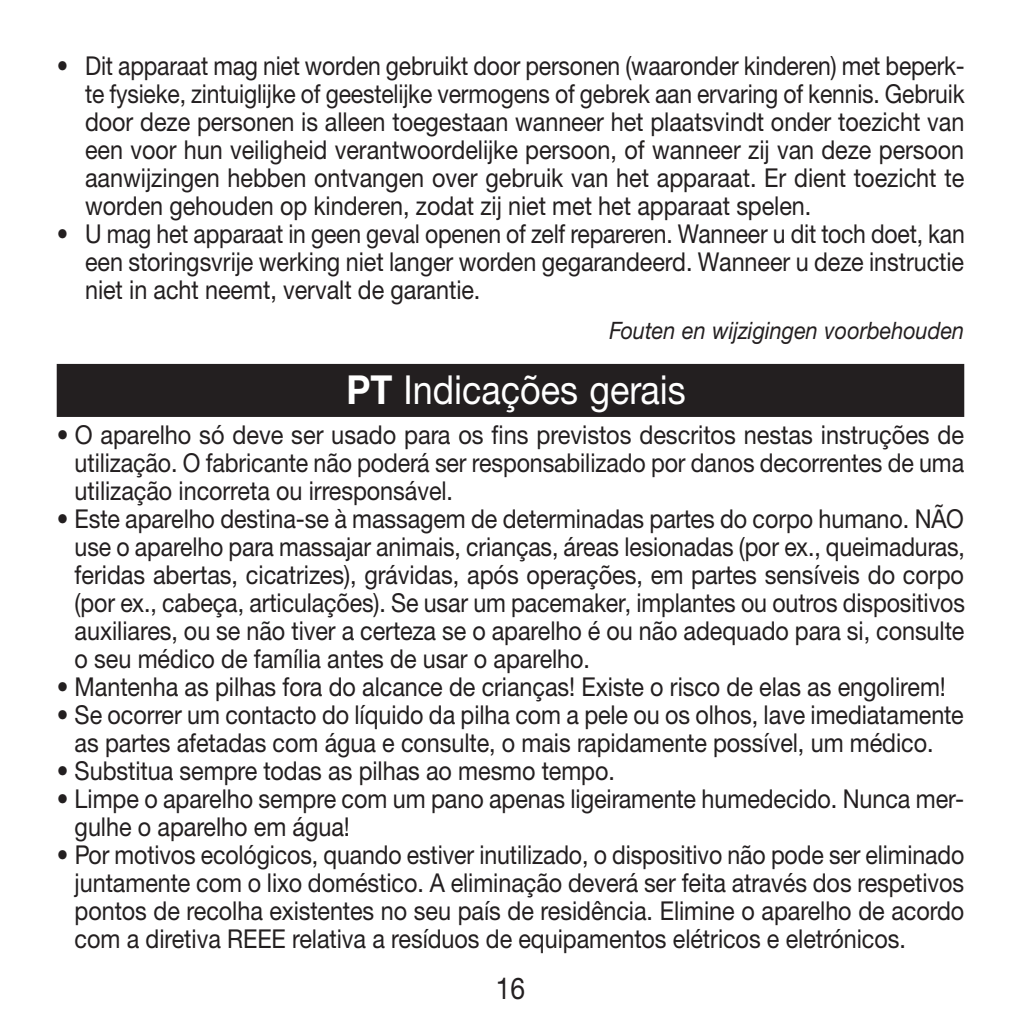
<style>
.page{position:relative;width:1021px;height:1021px;background:#fff}
.page>*{position:absolute;margin:0;border:0;box-sizing:border-box;transform-origin:0 0}
.t1{font:40px "Helvetica Neue LTW1 G";color:#fff;scale:.9 1}
.t2{font:30px "Helvetica Neue LT Pro";color:#231f20;scale:.88 1}
.t3{font:26px/28px "Helvetica Neue LTW1 G";letter-spacing:-.005em;color:#231f20;text-align:justify;scale:.9 1}
.t4{font:26px/28px "Helvetica Neue LT Pro";letter-spacing:-.005em;color:#231f20;text-align:justify;scale:.88 1}
.t5{font:26px/28px "Helvetica Neue LTW1 G";letter-spacing:-.005em;color:#231f20;text-align:justify;scale:.89 1}
.t6{font:26px/28px "Helvetica Neue LTW1 G";letter-spacing:-.005em;color:#231f20;text-align:justify;scale:.88 1}
.t7{font:26px/28px "Helvetica Neue LTW1 G";letter-spacing:-.005em;color:#231f20;text-align:justify;scale:.91 1}
.t8{font:italic 24px "Helvetica Neue LTW1 G";color:#231f20;scale:.9 1}
.s1{font-family:"Helvetica Neue LT Pro"}
.s2{font-weight:700}
</style>
<div class="page">
<div style="left:57px;top:364px;width:907px;height:53px;background:#231f20"></div>
<p class="t4" style="left:85px;top:52px;width:1001px;text-indent:-28px">• Dit apparaat mag niet worden gebruikt door personen (waaronder kinderen) met beperk&shy;te fysieke, zintuiglijke of geestelijke vermogens of gebrek aan ervaring of kennis. Gebruik door deze personen is alleen toegestaan wanneer het plaatsvindt onder toezicht van een voor hun veiligheid verantwoordelijke persoon, of wanneer zij van deze persoon aanwijzingen hebben ontvangen over gebruik van het apparaat. Er dient toezicht te worden gehouden op kinderen, zodat zij niet met het apparaat spelen.</p>
<p class="t6" style="left:85px;top:220px;width:1001px;text-indent:-28px"><span class="s1">•</span> U mag het apparaat in geen geval openen of zelf repareren. Wanneer u dit toch doet, kan een storingsvrije werking niet langer worden gegarandeerd. Wanneer u deze instructie niet in acht neemt, vervalt de garantie.</p>
<p class="t8" style="left:609px;top:316px;width:396px">Fouten en wijzigingen voorbehouden</p>
<h1 class="t1" style="left:346px;top:365px;width:378px"><span class="s2">PT</span> Indicações gerais</h1>
<p class="t7" style="left:75px;top:420px;width:979px;text-indent:-18px">• O aparelho só deve ser usado para os fins previstos descritos nestas instruções de utilização. O fabricante não poderá ser responsabilizado por danos decorrentes de uma utilização incorreta ou irresponsável.</p>
<p class="t3" style="left:75px;top:504px;width:990px;text-indent:-18px">• Este aparelho destina-se à massagem de determinadas partes do corpo humano. NÃO use o aparelho para massajar animais, crianças, áreas lesionadas (por ex., queimaduras, feridas abertas, cicatrizes), grávidas, após operações, em partes sensíveis do corpo (por ex., cabeça, articulações). Se usar um pacemaker, implantes ou outros dispositivos auxiliares, ou se não tiver a certeza se o aparelho é ou não adequado para si, consulte o seu médico de família antes de usar o aparelho.</p>
<p class="t3" style="left:57px;top:672px;width:989px">• Mantenha as pilhas fora do alcance de crianças! Existe o risco de elas as engolirem!</p>
<p class="t3" style="left:57px;top:700px;width:1009px;text-align:center">• Se ocorrer um contacto do líquido da pilha com a pele ou os olhos, lave imediatamente as partes afetadas com água e consulte, o mais rapidamente possível, um médico.</p>
<p class="t3" style="left:57px;top:756px;width:621px">• Substitua sempre todas as pilhas ao mesmo tempo.</p>
<p class="t3" style="left:75px;top:784px;width:989px;text-indent:-18px">• Limpe o aparelho sempre com um pano apenas ligeiramente humedecido. Nunca mer&shy;gulhe o aparelho em água!</p>
<p class="t5" style="left:75px;top:840px;width:1001px;text-indent:-18px">• Por motivos ecológicos, quando estiver inutilizado, o dispositivo não pode ser eliminado juntamente com o lixo doméstico. A eliminação deverá ser feita através dos respetivos pontos de recolha existentes no seu país de residência. Elimine o aparelho de acordo com a diretiva REEE relativa a resíduos de equipamentos elétricos e eletrónicos.</p>
<p class="t2" style="left:496px;top:970px;width:35px">16</p>
</div>
